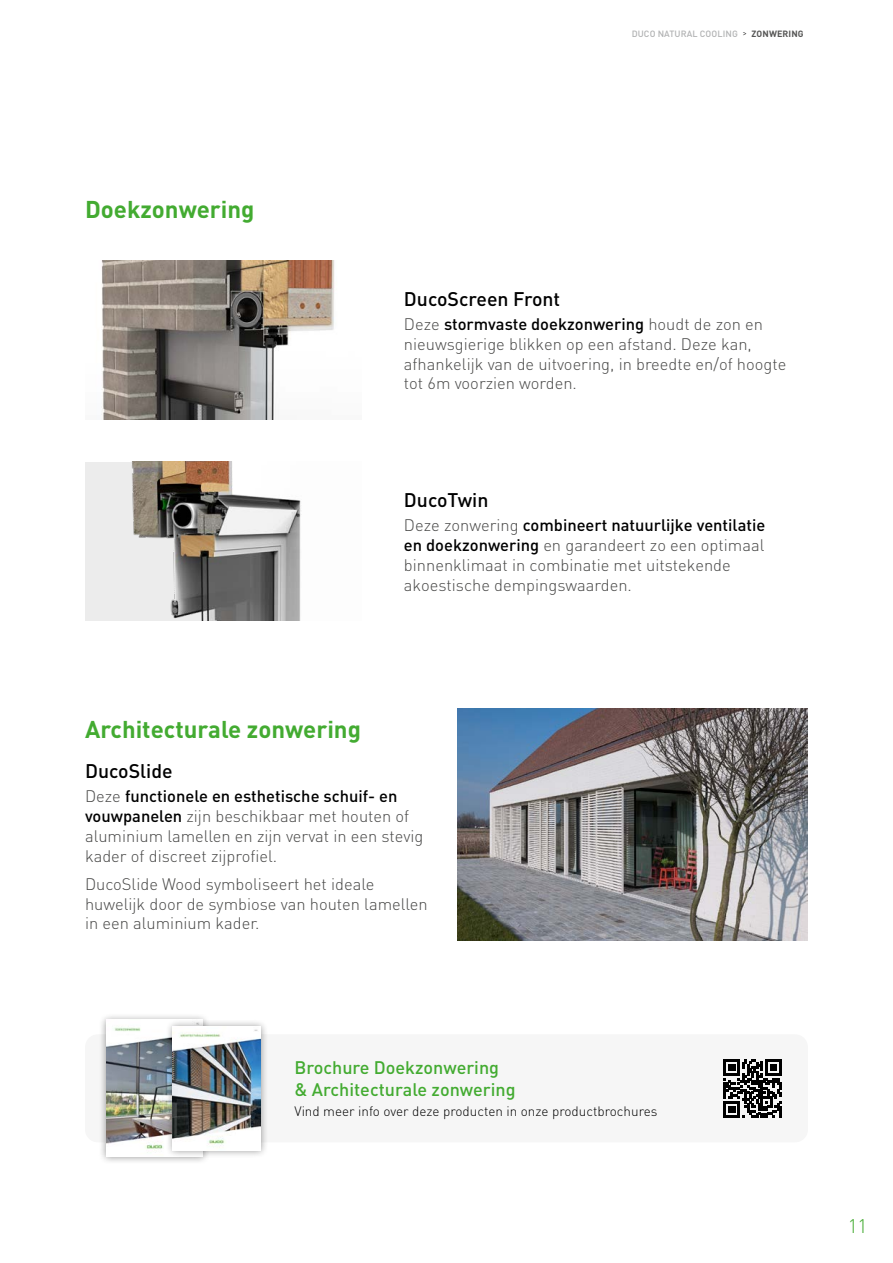
<style>
.page{position:relative;width:893px;height:1263px;background:#fff}
.page>*{position:absolute;margin:0;border:0;box-sizing:border-box;transform-origin:0 0}
.t1{font:700 24px "DINOT";color:#43ab31}
.t2{font:500 19.5px "DINOT";color:#000}
.t3{font:300 19.5px "DINOT";color:#43ab31}
.t4{font:500 18px/21.6px "DINOT";color:#43ab31}
.t5{font:300 16.5px/19.8px "DINOT";color:#484847}
.t6{font:300 13.5px "DINOT";color:#000}
.t7{font:500 9px "DINOT";letter-spacing:.01em;color:#b1b2b3}
.s1{font-weight:300;color:#000}
.s2{font-weight:700;color:#565655}
.s3{font-weight:500;color:#000}
</style>
<div class="page">
<img style="left:457px;top:708px;width:351px;height:232px">
<img style="left:101px;top:261px;width:234px;height:159px">
<img style="left:85px;top:462px;width:216px;height:159px">
<div style="left:85px;top:1034px;width:723px;height:108px;background:#f6f6f6;border-radius:13px"></div>
<div style="left:98px;top:1012px;width:113px;height:152px;background:#000;opacity:.4"></div>
<img style="left:106px;top:1020px;width:59px;height:137px">
<div style="left:165px;top:1019px;width:103px;height:139px;background:#000;opacity:.4"></div>
<img style="left:173px;top:1026px;width:87px;height:124px">
<svg style="left:724px;top:1059px;width:58px;height:58px"></svg>
<p class="t7" style="left:632px;top:28px;width:173px">DUCO NATURAL COOLING <span class="s1">&gt;</span> <span class="s2">ZONWERING</span></p>
<h1 class="t1" style="left:85px;top:193px;width:171px">Doekzonwering</h1>
<p class="t2" style="left:404px;top:286px;width:158px">DucoScreen Front</p>
<p class="t5" style="left:404px;top:313px;width:384px">Deze <span class="s3">stormvaste doekzonwering</span> houdt de zon en nieuwsgierige blikken op een afstand. Deze kan, afhankelijk van de uitvoering, in breedte en/of hoogte tot 6m voorzien worden.</p>
<p class="t2" style="left:404px;top:487px;width:86px">DucoTwin</p>
<p class="t5" style="left:404px;top:515px;width:363px">Deze zonwering <span class="s3">combineert natuurlijke ventilatie en doekzonwering</span> en garandeert zo een optimaal binnenklimaat in combinatie met uitstekende akoestische dempingswaarden.</p>
<h1 class="t1" style="left:85px;top:713px;width:277px">Architecturale zonwering</h1>
<p class="t2" style="left:85px;top:758px;width:89px">DucoSlide</p>
<p class="t5" style="left:85px;top:785px;width:340px">Deze <span class="s3">functionele en esthetische schuif- en vouwpanelen</span> zijn beschikbaar met houten of aluminium lamellen en zijn vervat in een stevig kader of discreet zijprofiel.</p>
<p class="t5" style="left:85px;top:873px;width:344px">DucoSlide Wood symboliseert het ideale huwelijk door de symbiose van houten lamellen in een aluminium kader.</p>
<p class="t4" style="left:294px;top:1056px;width:223px">Brochure Doekzonwering &amp; Architecturale zonwering</p>
<p class="t6" style="left:294px;top:1102px;width:365px">Vind meer info over deze producten in onze productbrochures</p>
<p class="t3" style="left:848px;top:1213px;width:21px">11</p>
</div>
